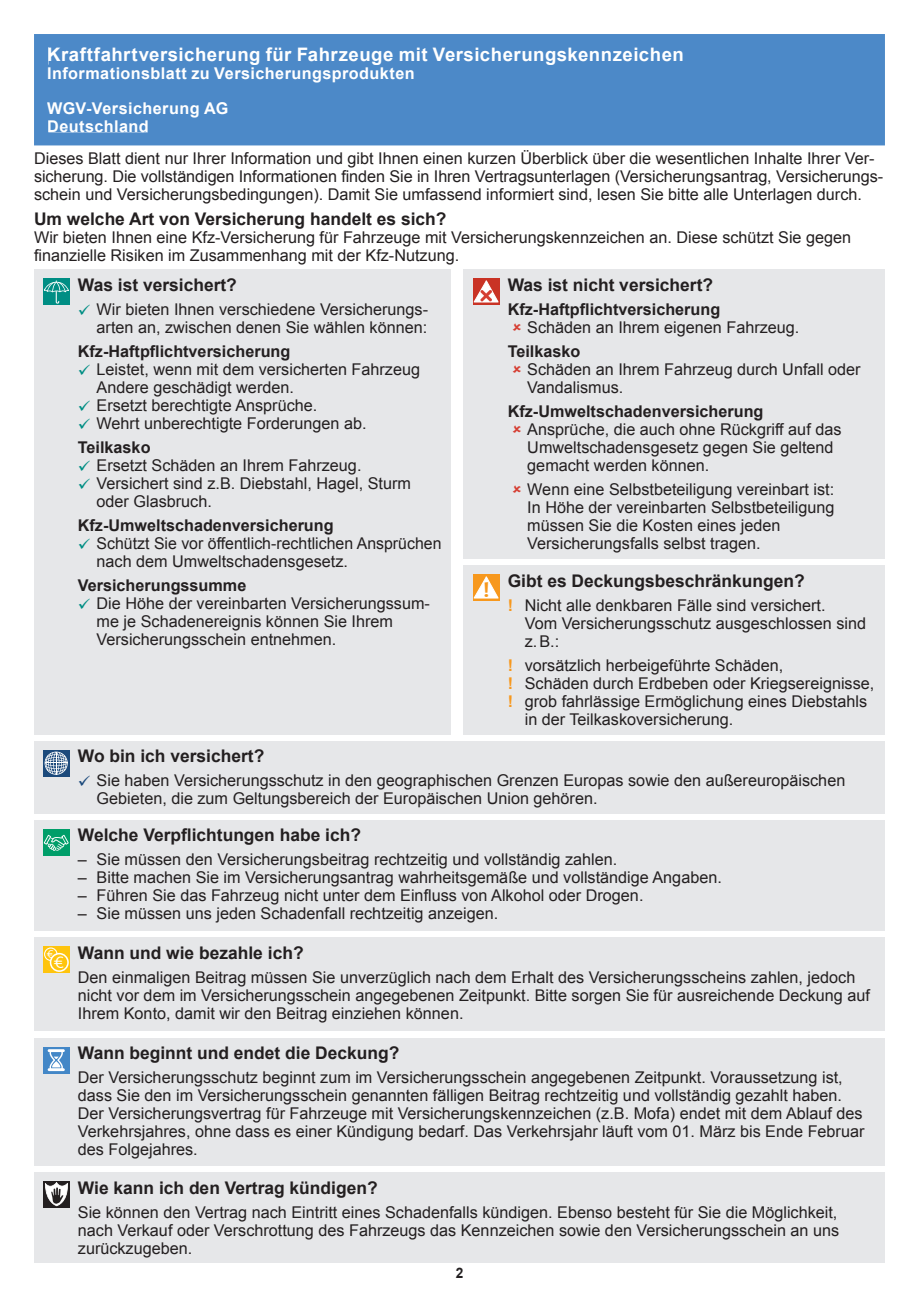
<style>
.page{position:relative;width:919px;height:1293px;background:#fff}
.page>*{position:absolute;margin:0;border:0;box-sizing:border-box;transform-origin:0 0}
.t1{font:700 21.3px "Meta Correspondence";color:#f7981d}
.t2{font:700 18.6px "Arial";letter-spacing:.025em;color:#fff}
.t3{font:700 17.4px "Arial";color:#231f20}
.t4{font:16.8px "Meta Correspondence";color:#fff}
.t5{font:16.2px/18px "Arial";color:#231f20}
.t6{font:700 16.2px "Arial";color:#231f20}
.t7{font:700 16.2px/34.8px "Arial";letter-spacing:.025em;color:#fff}
.t8{font:700 14.4px "Arial";color:#231f20;scale:.95 1}
.t9{font:11.4px "Meta Correspondence";color:#fff}
.s1{color:#008e84}
.s2{font-weight:700}
.s3{font-weight:700;color:#f7981d}
.s4{color:#1c4a7c}
</style>
<div class="page">
<div style="left:34px;top:34px;width:850px;height:111px;background:#4c89c8"></div>
<div style="left:49px;top:47px;width:633px;height:18px;background:#4c89c8"></div>
<div style="left:48px;top:67px;width:366px;height:16px;background:#4c89c8"></div>
<div style="left:47px;top:102px;width:180px;height:16px;background:#4c89c8"></div>
<div style="left:48px;top:121px;width:100px;height:11px;background:#4c89c8"></div>
<div style="left:34px;top:270px;width:416px;height:465px;background:#e6e7e9"></div>
<div style="left:43px;top:278px;width:27px;height:27px;background:#008e84"></div>
<svg style="left:44px;top:280px;width:25px;height:24px"></svg>
<div style="left:464px;top:270px;width:420px;height:289px;background:#e6e7e9"></div>
<svg style="left:473px;top:278px;width:26px;height:27px"></svg>
<svg style="left:473px;top:280px;width:25px;height:22px"></svg>
<div style="left:464px;top:566px;width:420px;height:169px;background:#e6e7e9"></div>
<svg style="left:473px;top:574px;width:26px;height:27px"></svg>
<svg style="left:473px;top:576px;width:25px;height:22px"></svg>
<div style="left:34px;top:741px;width:850px;height:72px;background:#e6e7e9"></div>
<div style="left:43px;top:749px;width:27px;height:27px;background:#1c4a7c"></div>
<svg style="left:45px;top:751px;width:23px;height:23px"></svg>
<div style="left:34px;top:820px;width:850px;height:110px;background:#e6e7e9"></div>
<div style="left:43px;top:829px;width:27px;height:27px;background:#009e69"></div>
<svg style="left:44px;top:835px;width:25px;height:16px"></svg>
<div style="left:34px;top:937px;width:850px;height:94px;background:#e6e7e9"></div>
<div style="left:43px;top:946px;width:27px;height:27px;background:#fec40e"></div>
<svg style="left:44px;top:947px;width:25px;height:25px"></svg>
<div style="left:34px;top:1037px;width:850px;height:128px;background:#e6e7e9"></div>
<div style="left:43px;top:1046px;width:27px;height:27px;background:#4387c7"></div>
<svg style="left:48px;top:1049px;width:17px;height:22px"></svg>
<div style="left:34px;top:1172px;width:850px;height:90px;background:#e6e7e9"></div>
<div style="left:43px;top:1181px;width:27px;height:27px;background:#231f20"></div>
<svg style="left:45px;top:1182px;width:23px;height:24px"></svg>
<p class="t2" style="left:47px;top:42px;width:638px">Kraftfahrtversicherung für Fahrzeuge mit Versicherungskennzeichen</p>
<p class="t7" style="left:47px;top:57px;width:369px">Informationsblatt zu Versicherungsprodukten<br>WGV-Versicherung AG</p>
<p class="t7" style="left:47px;top:110px;width:103px">Deutschland</p>
<p class="t5" style="left:34px;top:149px;width:850px">Dieses Blatt dient nur Ihrer Information und gibt Ihnen einen kurzen Überblick über die wesentlichen Inhalte Ihrer Ver - sicherung. Die vollständigen Informationen finden Sie in Ihren Vertragsunterlagen (Versicherungsantrag, Versicherungs&shy;schein und Versicherungsbedingungen). Damit Sie umfassend informiert sind, lesen Sie bitte alle Unterlagen durch.</p>
<p class="t3" style="left:34px;top:207px;width:414px">Um welche Art von Versicherung handelt es sich?</p>
<p class="t5" style="left:34px;top:228px;width:818px">Wir bieten Ihnen eine Kfz-Versicherung für Fahrzeuge mit Versicherungskennzeichen an. Diese schützt Sie gegen finanzielle Risiken im Zusammenhang mit der Kfz-Nutzung.</p>
<p class="t3" style="left:78px;top:273px;width:160px">Was ist versichert?</p>
<p class="t5" style="left:78px;top:300px;width:352px;text-align:right"><span class="s1">✓</span> Wir bieten Ihnen verschiedene Versicherungs&shy;arten an, zwischen denen Sie wählen können:</p>
<p class="t6" style="left:78px;top:341px;width:214px">Kfz-Haftpflichtversicherung</p>
<p class="t5" style="left:97px;top:360px;width:325px;text-indent:-19px"><span class="s1">✓</span> Leistet, wenn mit dem versicherten Fahrzeug<br>Andere geschädigt werden.</p>
<p class="t5" style="left:78px;top:396px;width:241px"><span class="s1">✓</span> Ersetzt berechtigte Ansprüche.</p>
<p class="t5" style="left:78px;top:411px;width:290px;line-height:24px"><span class="s1">✓</span> Wehrt unberechtigte Forderungen ab.<br><span class="s2">Teilkasko</span></p>
<p class="t5" style="left:78px;top:456px;width:285px"><span class="s1">✓</span> Ersetzt Schäden an Ihrem Fahrzeug.</p>
<p class="t5" style="left:97px;top:474px;width:316px;text-indent:-19px"><span class="s1">✓</span> Versichert sind z.B. Diebstahl, Hagel, Sturm oder Glasbruch.</p>
<p class="t6" style="left:78px;top:515px;width:257px">Kfz-Umweltschadenversicherung</p>
<p class="t5" style="left:97px;top:534px;width:346px;text-indent:-19px"><span class="s1">✓</span> Schützt Sie vor öffentlich-rechtlichen Ansprüchen nach dem Umweltschadensgesetz.</p>
<p class="t6" style="left:78px;top:575px;width:170px">Versicherungssumme</p>
<p class="t5" style="left:97px;top:594px;width:335px;text-indent:-19px"><span class="s1">✓</span> Die Höhe der vereinbarten Versicherungssum&shy;me je Schaden ereignis können Sie Ihrem<br>Versicherungsschein entnehmen.</p>
<p class="t3" style="left:507px;top:273px;width:207px">Was ist nicht versichert?</p>
<p class="t6" style="left:507px;top:299px;width:214px">Kfz-Haftpflichtversicherung</p>
<p class="t5" style="left:527px;top:318px;width:273px">Schäden an Ihrem eigenen Fahrzeug.</p>
<p class="t6" style="left:507px;top:341px;width:74px">Teilkasko</p>
<p class="t5" style="left:527px;top:360px;width:335px">Schäden an Ihrem Fahrzeug durch Unfall oder<br>Vandalismus.</p>
<p class="t6" style="left:507px;top:401px;width:257px">Kfz-Umweltschadenversicherung</p>
<p class="t5" style="left:527px;top:420px;width:315px">Ansprüche, die auch ohne Rückgriff auf das<br>Umweltschadens gesetz gegen Sie geltend gemacht werden können.</p>
<p class="t5" style="left:527px;top:480px;width:309px">Wenn eine Selbstbeteiligung vereinbart ist:<br>In Höhe der vereinbarten Selbstbeteiligung müssen Sie die Kosten eines jeden Versicherungsfalls selbst tragen.</p>
<p class="t3" style="left:507px;top:569px;width:298px">Gibt es Deckungsbeschränkungen?</p>
<p class="t5" style="left:524px;top:596px;width:343px;text-indent:-17px"><span class="s3">!</span> Nicht alle denkbaren Fälle sind versichert.<br>Vom Ver sicherungsschutz ausgeschlossen sind z. B.:</p>
<p class="t5" style="left:507px;top:656px;width:277px"><span class="s3">!</span> vorsätzlich herbeigeführte Schäden,</p>
<p class="t5" style="left:507px;top:674px;width:368px"><span class="s3">!</span> Schäden durch Erdbeben oder Kriegsereignisse,</p>
<p class="t5" style="left:507px;top:692px;width:361px"><span class="s3">!</span> grob fahrlässige Ermöglichung eines Diebstahls</p>
<p class="t5" style="left:524px;top:710px;width:210px">in der Teilkaskoversicherung.</p>
<h1 class="t1" style="left:483px;top:577px;width:8px">!</h1>
<p class="t9" style="left:46px;top:947px;width:9px">€</p>
<p class="t4" style="left:53px;top:952px;width:12px">€</p>
<p class="t3" style="left:78px;top:745px;width:188px">Wo bin ich versichert?</p>
<p class="t5" style="left:97px;top:772px;width:750px;text-indent:-19px"><span class="s4">✓</span> Sie haben Versicherungsschutz in den geographischen Grenzen Europas sowie den außereuropäischen<br>Gebieten, die zum Geltungsbereich der Europäischen Union gehören.</p>
<p class="t3" style="left:78px;top:824px;width:284px">Welche Verpflichtungen habe ich?</p>
<p class="t5" style="left:78px;top:851px;width:541px">– Sie müssen den Versicherungsbeitrag rechtzeitig und vollständig zahlen.</p>
<p class="t5" style="left:78px;top:869px;width:645px">– Bitte machen Sie im Versicherungsantrag wahrheitsgemäße und vollständige Angaben.</p>
<p class="t5" style="left:78px;top:887px;width:567px">– Führen Sie das Fahrzeug nicht unter dem Einfluss von Alkohol oder Drogen.</p>
<p class="t5" style="left:78px;top:905px;width:422px">– Sie müssen uns jeden Schadenfall rechtzeitig anzeigen.</p>
<p class="t3" style="left:78px;top:941px;width:227px">Wann und wie bezahle ich?</p>
<p class="t5" style="left:78px;top:968px;width:793px">Den einmaligen Beitrag müssen Sie unverzüglich nach dem Erhalt des Versicherungsscheins zahlen, jedoch nicht vor dem im Versicherungsschein angegebenen Zeitpunkt. Bitte sorgen Sie für ausreichende Deckung auf<br>Ihrem Konto, damit wir den Beitrag einziehen können.</p>
<p class="t3" style="left:78px;top:1041px;width:323px">Wann beginnt und endet die Deckung?</p>
<p class="t5" style="left:78px;top:1068px;width:788px">Der Versicherungsschutz beginnt zum im Versicherungsschein angegebenen Zeitpunkt. Voraussetzung ist, dass Sie den im Versicherungsschein genannten fälligen Beitrag rechtzeitig und vollständig gezahlt haben.<br>Der Versicherungsvertrag für Fahrzeuge mit Versicherungskennzeichen (z.B. Mofa) endet mit dem Ablauf des Verkehrsjahres, ohne dass es einer Kündigung bedarf. Das Verkehrsjahr läuft vom 01. März bis Ende Februar des Folgejahres.</p>
<p class="t3" style="left:78px;top:1176px;width:301px">Wie kann ich den Vertrag kündigen?</p>
<p class="t5" style="left:78px;top:1203px;width:762px;text-align:justify">Sie können den Vertrag nach Eintritt eines Schadenfalls kündigen. Ebenso besteht für Sie die Möglichkeit, nach Verkauf oder Verschrottung des Fahrzeugs das Kennzeichen sowie den Versicherungsschein an uns zurückzugeben.</p>
<p class="t8" style="left:455px;top:1263px;width:10px">2</p>
</div>
